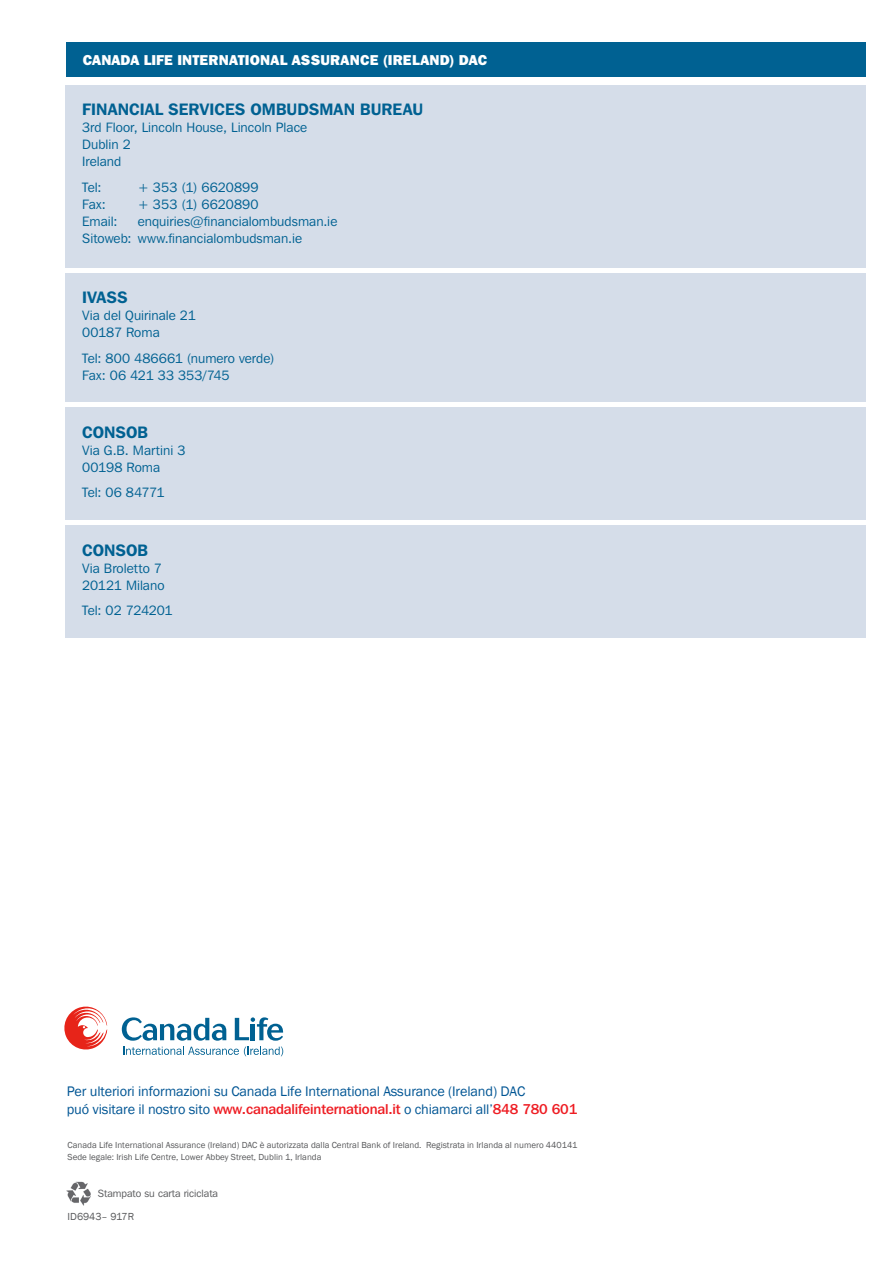
<style>
.page{position:relative;width:893px;height:1263px;background:#fff}
.page>*{position:absolute;margin:0;border:0;box-sizing:border-box;transform-origin:0 0}
.t1{font:600 16.5px "Franklin Gothic IT Cby BT";letter-spacing:.005em;color:#006192}
.t2{font:14.25px/18px "Franklin Gothic";letter-spacing:-.01em;color:#005594}
.t3{font:800 14.25px "Franklin Gothic IT Cby BT";letter-spacing:.015em;color:#fff}
.t4{font:13.5px "Franklin Gothic IT Cby BT";letter-spacing:.005em;color:#006192}
.t5{font:13.5px "Franklin Gothic IT Cby BT";letter-spacing:-.02em;color:#006192}
.t6{font:10.5px "Franklin Gothic IT Cby BT";color:#57585a}
._05_Main_Copy{font:10.5px "Franklin Gothic";color:#57585a}
.t7{font:9px "Franklin Gothic";color:#57585a}
.s1{font-family:"Franklin Gothic IT Cby BT";font-weight:500;color:#ee1d23}
</style>
<div class="page">
<div style="left:66px;top:43px;width:799px;height:34px;background:#006192"></div>
<div style="left:65px;top:85px;width:800px;height:182px;background:#d5dde9"></div>
<div style="left:65px;top:273px;width:800px;height:128px;background:#d5dde9"></div>
<div style="left:65px;top:407px;width:800px;height:113px;background:#d5dde9"></div>
<div style="left:65px;top:526px;width:800px;height:112px;background:#d5dde9"></div>
<img style="left:67px;top:1181px;width:24px;height:24px">
<svg style="left:122px;top:1017px;width:161px;height:39px"></svg>
<svg style="left:64px;top:1006px;width:43px;height:44px"></svg>
<p class="t3" style="left:83px;top:51px;width:406px">CANADA LIFE INTERNATIONAL ASSURANCE (IRELAND) DAC</p>
<p class="t1" style="left:82px;top:99px;width:342px">FINANCIAL SERVICES OMBUDSMAN BUREAU</p>
<p class="t4" style="left:82px;top:119px;width:227px">3rd Floor, Lincoln House, Lincoln Place</p>
<p class="t4" style="left:82px;top:136px;width:50px">Dublin 2</p>
<p class="t4" style="left:82px;top:153px;width:41px">Ireland</p>
<p class="t4" style="left:82px;top:179px;width:21px">Tel:</p>
<p class="t4" style="left:138px;top:179px;width:122px">+ 353 (1) 6620899</p>
<p class="t4" style="left:82px;top:196px;width:25px">Fax:</p>
<p class="t4" style="left:138px;top:196px;width:122px">+ 353 (1) 6620890</p>
<p class="t4" style="left:82px;top:213px;width:37px">Email:</p>
<p class="t4" style="left:138px;top:213px;width:201px">enquiries@financialombudsman.ie</p>
<p class="t4" style="left:82px;top:229px;width:221px">Sitoweb: www.financialombudsman.ie</p>
<p class="t1" style="left:82px;top:287px;width:47px">IVASS</p>
<p class="t4" style="left:82px;top:307px;width:115px">Via del Quirinale 21</p>
<p class="t4" style="left:82px;top:324px;width:79px">00187 Roma</p>
<p class="t4" style="left:82px;top:350px;width:194px">Tel: 800 486661 (numero verde)</p>
<p class="t4" style="left:82px;top:367px;width:149px">Fax: 06 421 33 353/745</p>
<p class="t1" style="left:82px;top:421px;width:67px">CONSOB</p>
<p class="t4" style="left:82px;top:442px;width:105px">Via G.B. Martini 3</p>
<p class="t4" style="left:82px;top:459px;width:79px">00198 Roma</p>
<p class="t5" style="left:82px;top:484px;width:84px">Tel: 06 84771</p>
<p class="t1" style="left:82px;top:540px;width:67px">CONSOB</p>
<p class="t4" style="left:82px;top:560px;width:81px">Via Broletto 7</p>
<p class="t4" style="left:82px;top:577px;width:84px">20121 Milano</p>
<p class="t5" style="left:82px;top:602px;width:92px">Tel: 02 724201</p>
<p class="t2" style="left:67px;top:1082px;width:512px">Per ulteriori informazioni su Canada Life International Assurance (Ireland) DAC<br>puó visitare il nostro sito <span class="s1">www.canadalifeinternational.it</span> o chiamarci all’<span class="s1">848 780 601</span></p>
<p class="t7" style="left:68px;top:1139px;width:511px">Canada Life International Assurance (Ireland) DAC è autorizzata dalla Central Bank of Ireland. Registrata in Irlanda al numero 440141</p>
<p class="t7" style="left:68px;top:1151px;width:255px">Sede legale: Irish Life Centre, Lower Abbey Street, Dublin 1, Irlanda</p>
<p class="t6" style="left:98px;top:1187px;width:122px">Stampato su carta riciclata</p>
<p class="_05_Main_Copy" style="left:68px;top:1210px;width:68px">ID6943– 917R</p>
</div>
